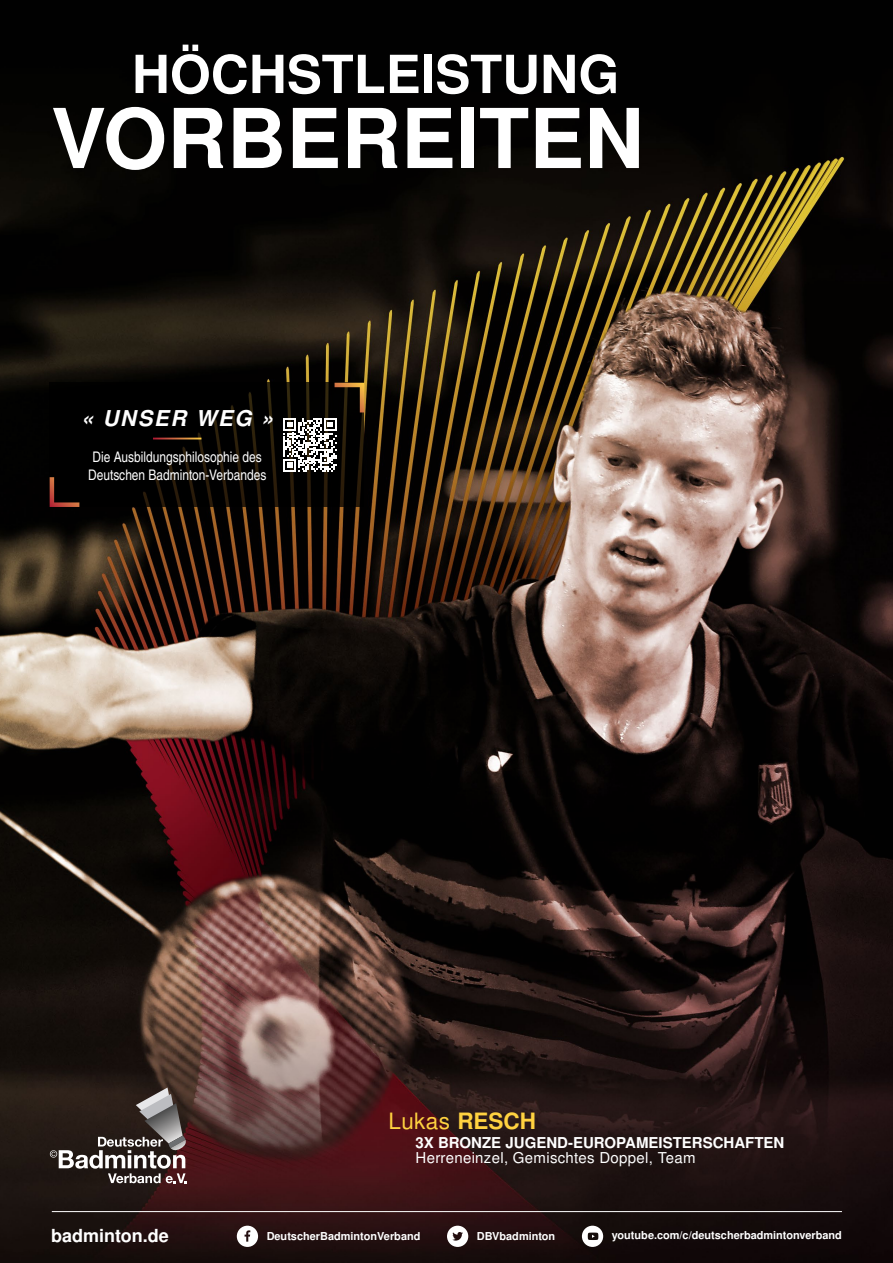
<style>
.page{position:relative;width:893px;height:1263px;background:#fff}
.page>*{position:absolute;margin:0;border:0;box-sizing:border-box;transform-origin:0 0}
.t1{font:700 82.5px "Nimbus San L";color:#fff}
.t2{font:700 52.5px "Nimbus San L";color:#fff}
.t3{font:22.5px "Nimbus San L";letter-spacing:.02em;color:#ffd240}
.t4{font:italic 700 21.9px "Nimbus San L";letter-spacing:.08em;color:#fff}
.t5{font:700 18px "Nimbus San L";color:#fff}
.t6{font:700 15px "Nimbus San L";color:#fff}
.t7{font:15px "Nimbus San L";letter-spacing:.02em;color:#fff}
.t8{font:condensed 14.55px/17.5px "Nimbus San L";color:#fff;text-align:center}
.t9{font:700 10.95px "Nimbus San L";color:#fff}
.s1{font-weight:700}
</style>
<div class="page">
<img style="left:0;top:0;width:893px;height:1263px">
<svg style="left:237px;top:1226px;width:21px;height:21px"></svg>
<svg style="left:447px;top:1226px;width:21px;height:21px"></svg>
<svg style="left:50px;top:1087px;width:137px;height:96px;background:#524844"></svg>
<hr style="left:52px;top:1211px;width:790px;height:1px;background:#fff">
<svg style="left:582px;top:1226px;width:21px;height:21px"></svg>
<div style="left:50px;top:383px;width:314px;height:124px;background:#000"></div>
<svg style="left:283px;top:418px;width:54px;height:54px"></svg>
<hr style="left:153px;top:438px;width:48px;height:1px;background:#fff">
<svg style="left:50px;top:477px;width:29px;height:30px"></svg>
<svg style="left:335px;top:383px;width:29px;height:29px"></svg>
<h2 class="t2" style="left:132px;top:42px;width:489px">HÖCHSTLEISTUNG</h2>
<h1 class="t1" style="left:51px;top:87px;width:594px">VORBEREITEN</h1>
<h3 class="t4" style="left:81px;top:405px;width:194px">« UNSER WEG »</h3>
<h3 class="t8" style="left:88px;top:448px;width:180px">Die Ausbildungsphilosophie des<br>Deutschen Badminton-Verbandes</h3>
<h3 class="t3" style="left:389px;top:1107px;width:149px">Lukas <span class="s1">RESCH</span></h3>
<h3 class="t6" style="left:416px;top:1133px;width:370px">3X BRONZE JUGEND-EUROPAMEISTERSCHAFTEN</h3>
<h3 class="t7" style="left:416px;top:1148px;width:281px">Herreneinzel, Gemischtes Doppel, Team</h3>
<h3 class="t5" style="left:51px;top:1225px;width:119px">badminton.de</h3>
<p class="t9" style="left:267px;top:1229px;width:155px">DeutscherBadmintonVerband</p>
<p class="t9" style="left:477px;top:1229px;width:80px">DBVbadminton</p>
<p class="t9" style="left:612px;top:1228px;width:232px">youtube.com/c/deutscherbadmintonverband</p>
</div>
